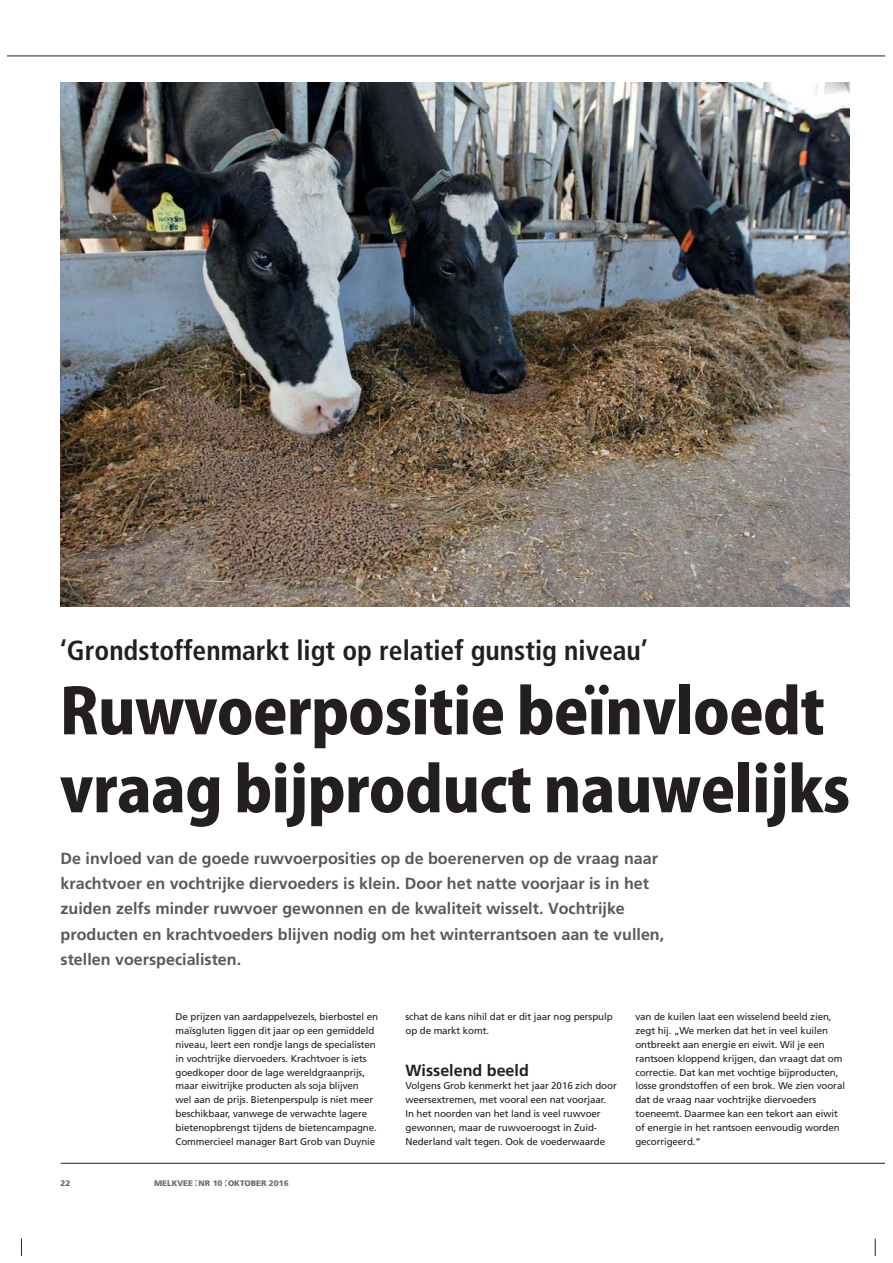
<style>
.page{position:relative;width:893px;height:1263px;background:#fff}
.page>*{position:absolute;margin:0;border:0;box-sizing:border-box;transform-origin:0 0}
.t1{font:62.1px/78px "Koz Go Pro Heavy 90 msp RKSJ H";letter-spacing:-.01em;color:#231f20}
.t2{font:700 condensed 27.6px "Frutiger LT Std";color:#231f20}
.t3{font:700 16.05px/25.3px "Frutiger LT Std";color:#58595b}
.t4{font:700 16.05px "Frutiger LT Std";color:#231f20}
.t5{font:9.75px/13.8px "Frutiger LT Std";letter-spacing:-.01em;color:#231f20}
.t6{font:900 8.1px "Frutiger LT Std";color:#6d6e70}
.t7{font:900 8.1px "Frutiger LT Std";color:#636466}
</style>
<div class="page">
<hr style="left:61px;top:1163px;width:824px;height:1px;background:#231f20">
<hr style="left:8px;top:56px;width:877px;height:1px;background:#231f20">
<img style="left:61px;top:83px;width:788px;height:524px">
<svg style="left:21px;top:1239px;width:1px;height:17px"></svg>
<svg style="left:874px;top:1239px;width:2px;height:17px"></svg>
<h2 class="t2" style="left:60px;top:638px;width:590px">‘Grondstoffenmarkt ligt op relatief gunstig niveau’</h2>
<h1 class="t1" style="left:60px;top:680px;width:792px">Ruwvoerpositie beïnvloedt vraag bijproduct nauwelijks</h1>
<p class="t3" style="left:61px;top:846px;width:605px">De invloed van de goede ruwvoerposities op de boerenerven op de vraag naar krachtvoer en vochtrijke diervoeders is klein. Door het natte voorjaar is in het zuiden zelfs minder ruwvoer gewonnen en de kwaliteit wisselt. Vochtrijke producten en krachtvoeders blijven nodig om het winterrantsoen aan te vullen, stellen voerspecialisten.</p>
<p class="t5" style="left:176px;top:1011px;width:204px">De prijzen van aardappelvezels, bierbostel en maïsgluten liggen dit jaar op een gemiddeld niveau, leert een rondje langs de specialisten in vochtrijke diervoeders. Krachtvoer is iets goedkoper door de lage wereldgraanprijs, maar eiwitrijke producten als soja blijven<br>wel aan de prijs. Bietenperspulp is niet meer beschikbaar, vanwege de verwachte lagere bietenopbrengst tijdens de bietencampagne.<br>Commercieel manager Bart Grob van Duynie</p>
<p class="t5" style="left:405px;top:1011px;width:209px">schat de kans nihil dat er dit jaar nog perspulp op de markt komt.</p>
<h3 class="t4" style="left:405px;top:1063px;width:125px">Wisselend beeld</h3>
<p class="t5" style="left:405px;top:1080px;width:213px">Volgens Grob kenmerkt het jaar 2016 zich door weersextremen, met vooral een nat voorjaar.<br>In het noorden van het land is veel ruwvoer gewonnen, maar de ruwvoeroogst in Zuid-Nederland valt tegen. Ook de voederwaarde</p>
<p class="t7" style="left:61px;top:1178px;width:11px">22</p>
<p class="t6" style="left:154px;top:1178px;width:136px">MELKVEE NR 10 OKTOBER 2016</p>
<p class="t5" style="left:635px;top:1011px;width:211px">van de kuilen laat een wisselend beeld zien, zegt hij. „We merken dat het in veel kuilen ontbreekt aan energie en eiwit. Wil je een rantsoen kloppend krijgen, dan vraagt dat om correctie. Dat kan met vochtige bijproducten, losse grondstoffen of een brok. We zien vooral dat de vraag naar vochtrijke diervoeders toeneemt. Daarmee kan een tekort aan eiwit of energie in het rantsoen eenvoudig worden gecorrigeerd.”</p>
</div>
